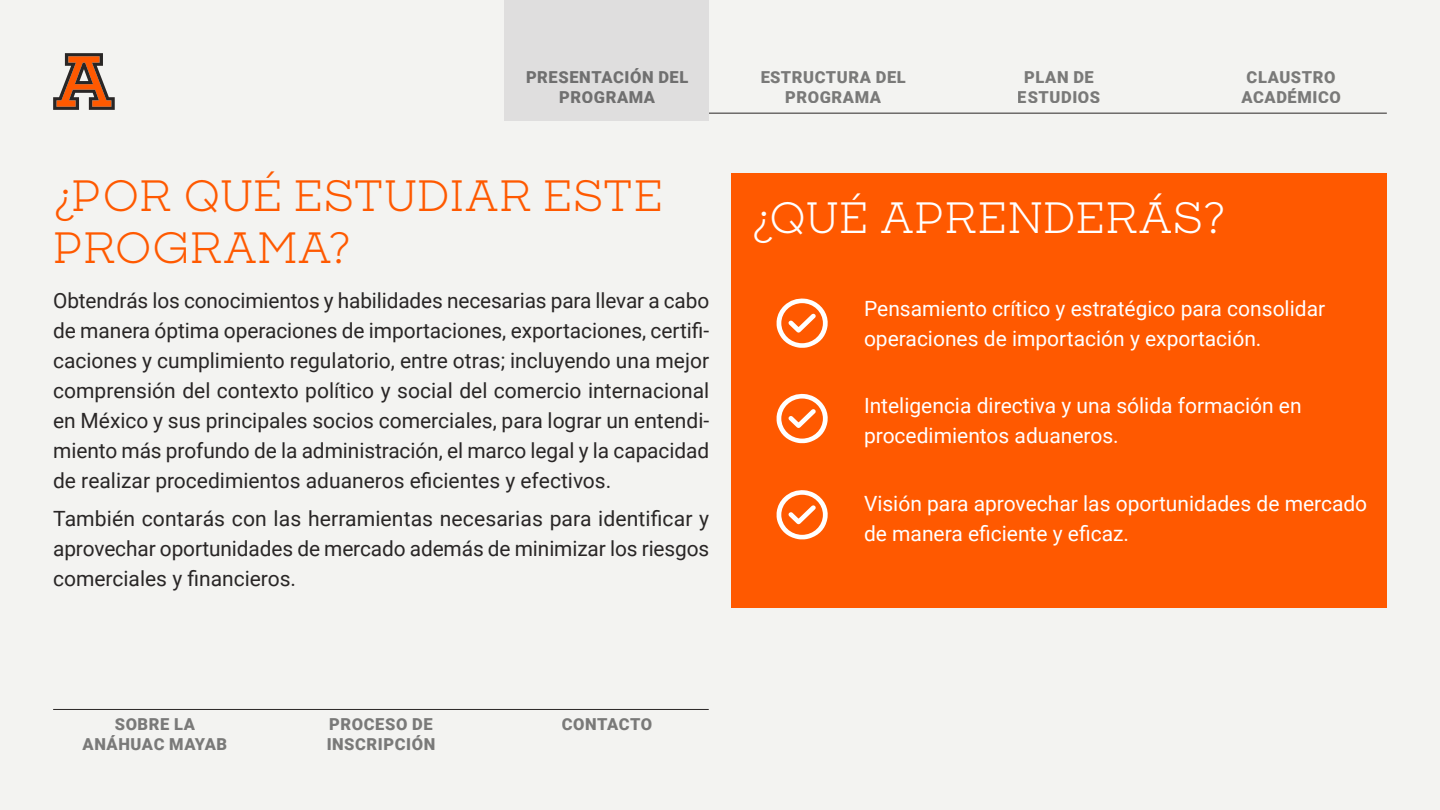
<style>
.page{position:relative;width:1440px;height:810px;background:#f3f3f1}
.page>*{position:absolute;margin:0;border:0;box-sizing:border-box;transform-origin:0 0}
.t1{font:42px/52.5px "Sharp Slab";letter-spacing:-.01em;color:#ff5900}
.t2{font:42px "Sharp Slab";color:#fff}
.t3{font:21px/30px "Roboto";color:#292626;text-align:justify}
.t4{font:21px/30px "Roboto";color:#fff}
.t5{font:900 16.5px/19.8px "Roboto";letter-spacing:.035em;color:#000;text-align:center}
</style>
<div class="page">
<hr style="left:506px;top:113px;width:881px;height:1px;background:#292626">
<hr style="left:53px;top:709px;width:656px;height:1px;background:#292626">
<div style="left:504px;top:0;width:205px;height:121px;background:#dfdede"></div>
<div style="left:731px;top:173px;width:656px;height:435px;background:#ff5900"></div>
<svg style="left:777px;top:298px;width:51px;height:50px"></svg>
<svg style="left:777px;top:490px;width:51px;height:49px"></svg>
<svg style="left:777px;top:393px;width:51px;height:50px"></svg>
<svg style="left:53px;top:53px;width:62px;height:57px"></svg>
<p class="t5" style="left:526px;top:66px;width:164px">PRESENTACIÓN DEL<br>PROGRAMA</p>
<h1 class="t1" style="left:53px;top:168px;width:612px">¿POR QUÉ ESTUDIAR ESTE<br>PROGRAMA?</h1>
<p class="t3" style="left:53px;top:285px;width:658px">Obtendrás los conocimientos y habilidades necesarias para llevar a cabo de manera óptima operaciones de importaciones, exportaciones, certifi&shy;caciones y cumplimiento regulatorio, entre otras; incluyendo una mejor comprensión del contexto político y social del comercio internacional en México y sus principales socios comerciales, para lograr un entendi&shy;miento más profundo de la administración, el marco legal y la capacidad de realizar procedimientos aduaneros eficientes y efectivos.</p>
<p class="t3" style="left:53px;top:502px;width:658px">También contarás con las herramientas necesarias para identificar y aprovechar oportunidades de mercado además de minimizar los riesgos comerciales y financieros.</p>
<p class="t5" style="left:760px;top:66px;width:147px">ESTRUCTURA DEL<br>PROGRAMA</p>
<p class="t5" style="left:1018px;top:66px;width:84px">PLAN DE<br>ESTUDIOS</p>
<p class="t5" style="left:1241px;top:66px;width:101px">CLAUSTRO<br>ACADÉMICO</p>
<h1 class="t2" style="left:752px;top:189px;width:476px">¿QUÉ APRENDERÁS?</h1>
<p class="t4" style="left:864px;top:292px;width:463px">Pensamiento crítico y estratégico para consolidar operaciones de importación y exportación.</p>
<p class="t4" style="left:864px;top:390px;width:439px">Inteligencia directiva y una sólida formación en procedimientos aduaneros.</p>
<p class="t4" style="left:864px;top:487px;width:505px">Visión para aprovechar las oportunidades de mercado de manera eficiente y eficaz.</p>
<p class="t5" style="left:83px;top:714px;width:146px">SOBRE LA<br>ANÁHUAC MAYAB</p>
<p class="t5" style="left:327px;top:714px;width:110px;text-align:left">PROCESO DE<br>INSCRIPCIÓN</p>
<p class="t5" style="left:562px;top:714px;width:92px">CONTACTO</p>
</div>
